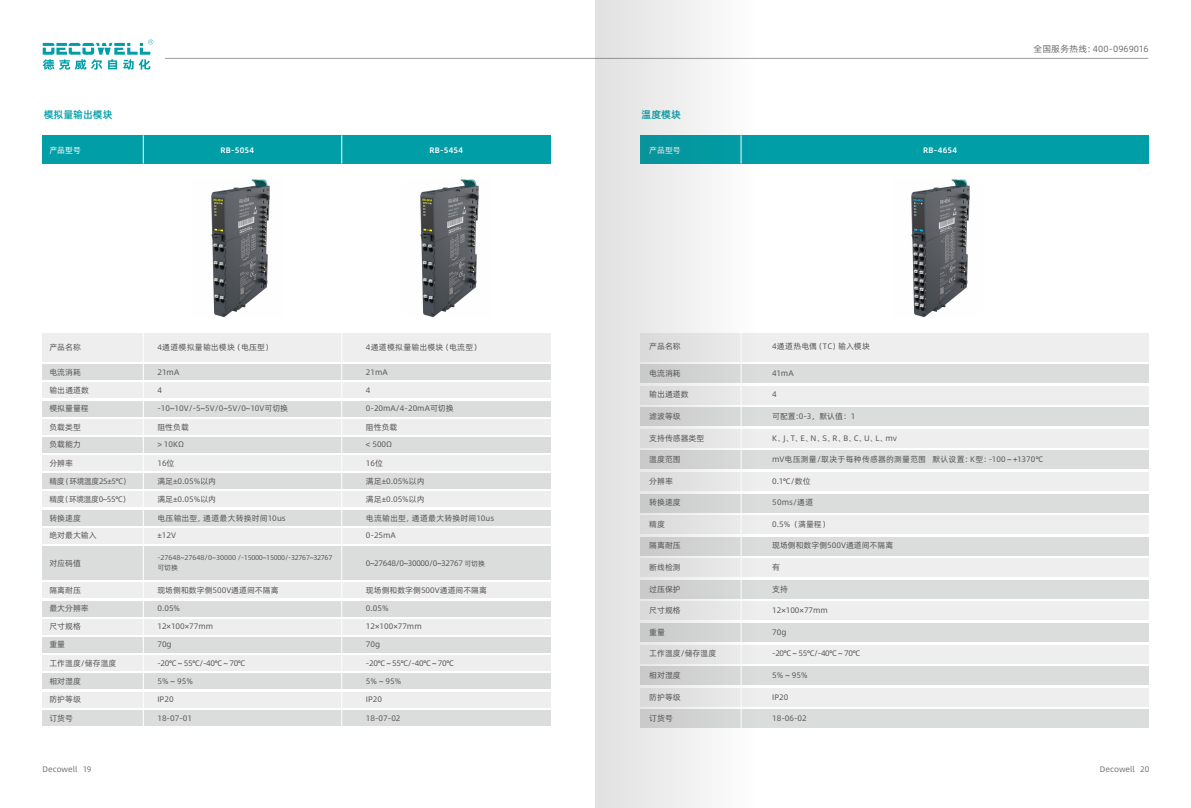
<style>
.page{position:relative;width:1191px;height:808px;background:#fff}
.page>*{position:absolute;margin:0;border:0;box-sizing:border-box;transform-origin:0 0}
.t1{font:10px "Alibaba Pu Hui Ti M";color:#009ea7}
.t2{font:9px "Alibaba Pu Hui Ti R";letter-spacing:.005em;color:#717071}
.t3{font:8px/17.5px "Alibaba Pu Hui Ti R";color:#595757}
.t4{font:8px "Alibaba Pu Hui Ti R";letter-spacing:.025em;color:#595757}
.t5{font:8px "Alibaba Pu Hui Ti R";letter-spacing:-.04em;color:#595757}
.t6{font:8px "Alibaba Pu Hui Ti R";letter-spacing:.02em;color:#595757}
.t7{font:8px "Alibaba Pu Hui Ti M";letter-spacing:.035em;color:#fff}
.t8{font:8px "Alibaba Pu Hui Ti R";letter-spacing:-.005em;color:#717071}
.t9{font:8px "Alibaba Pu Hui Ti R";letter-spacing:.03em;color:#595757}
.t10{font:8px "Alibaba Pu Hui Ti R";color:#fff}
.t11{font:7px/10px "Alibaba Pu Hui Ti R";letter-spacing:-.04em;color:#595757}
.s1{font-size:7px}
</style>
<div class="page">
<svg style="left:43px;top:39px;width:110px;height:31px"></svg>
<hr style="left:165px;top:58px;width:983px;height:1px;background:#9e9e9f">
<div style="left:42px;top:135px;width:509px;height:29px;background:#009ea7"></div>
<svg style="left:143px;top:135px;width:1px;height:29px"></svg>
<svg style="left:341px;top:135px;width:1px;height:29px"></svg>
<div style="left:42px;top:364px;width:509px;height:16px;background:#dbdcdc"></div>
<div style="left:42px;top:401px;width:509px;height:15px;background:#dbdcdc"></div>
<div style="left:42px;top:383px;width:509px;height:15px;background:#eeeeef"></div>
<div style="left:42px;top:419px;width:509px;height:15px;background:#eeeeef"></div>
<div style="left:42px;top:437px;width:509px;height:16px;background:#dbdcdc"></div>
<div style="left:42px;top:455px;width:509px;height:16px;background:#eeeeef"></div>
<div style="left:42px;top:473px;width:509px;height:16px;background:#dbdcdc"></div>
<div style="left:42px;top:492px;width:509px;height:15px;background:#eeeeef"></div>
<div style="left:42px;top:510px;width:509px;height:15px;background:#dbdcdc"></div>
<div style="left:42px;top:528px;width:509px;height:16px;background:#eeeeef"></div>
<div style="left:42px;top:546px;width:509px;height:34px;background:#dbdcdc"></div>
<div style="left:42px;top:583px;width:509px;height:15px;background:#eeeeef"></div>
<div style="left:42px;top:601px;width:509px;height:15px;background:#dbdcdc"></div>
<div style="left:42px;top:619px;width:509px;height:15px;background:#eeeeef"></div>
<div style="left:42px;top:637px;width:509px;height:16px;background:#dbdcdc"></div>
<div style="left:42px;top:655px;width:509px;height:16px;background:#eeeeef"></div>
<div style="left:42px;top:673px;width:509px;height:16px;background:#dbdcdc"></div>
<div style="left:42px;top:710px;width:509px;height:15px;background:#dbdcdc"></div>
<div style="left:42px;top:692px;width:509px;height:15px;background:#eeeeef"></div>
<img style="left:211px;top:179px;width:59px;height:138px">
<img style="left:420px;top:179px;width:59px;height:138px">
<div style="left:42px;top:333px;width:509px;height:28px;background:#eeeeef"></div>
<hr style="left:143px;top:330px;width:1px;height:398px;background:#fff">
<hr style="left:341px;top:330px;width:1px;height:398px;background:#fff">
<div style="left:640px;top:135px;width:508px;height:29px;background:#009ea7"></div>
<img style="left:911px;top:179px;width:59px;height:138px">
<div style="left:640px;top:364px;width:508px;height:19px;background:#dbdcdc"></div>
<div style="left:640px;top:408px;width:508px;height:18px;background:#dbdcdc"></div>
<div style="left:640px;top:386px;width:508px;height:18px;background:#eeeeef"></div>
<div style="left:640px;top:429px;width:508px;height:18px;background:#eeeeef"></div>
<div style="left:640px;top:451px;width:508px;height:18px;background:#dbdcdc"></div>
<div style="left:640px;top:472px;width:508px;height:19px;background:#eeeeef"></div>
<div style="left:640px;top:494px;width:508px;height:18px;background:#dbdcdc"></div>
<div style="left:640px;top:515px;width:508px;height:19px;background:#eeeeef"></div>
<div style="left:640px;top:537px;width:508px;height:18px;background:#dbdcdc"></div>
<div style="left:640px;top:559px;width:508px;height:18px;background:#eeeeef"></div>
<div style="left:640px;top:580px;width:508px;height:18px;background:#dbdcdc"></div>
<div style="left:640px;top:602px;width:508px;height:18px;background:#eeeeef"></div>
<div style="left:640px;top:623px;width:508px;height:19px;background:#dbdcdc"></div>
<div style="left:640px;top:645px;width:508px;height:18px;background:#eeeeef"></div>
<div style="left:640px;top:666px;width:508px;height:19px;background:#dbdcdc"></div>
<div style="left:640px;top:710px;width:508px;height:18px;background:#dbdcdc"></div>
<div style="left:640px;top:688px;width:508px;height:18px;background:#eeeeef"></div>
<div style="left:640px;top:333px;width:508px;height:28px;background:#eeeeef"></div>
<svg style="left:595px;top:0;width:162px;height:808px"></svg>
<p class="t1" style="left:44px;top:107px;width:70px">模拟量输出模块</p>
<p class="t10" style="left:49px;top:144px;width:33px">产品型号</p>
<p class="t7" style="left:220px;top:144px;width:35px">RB-5054</p>
<p class="t7" style="left:429px;top:144px;width:35px">RB-5454</p>
<p class="t3" style="left:49px;top:338px;width:33px">产品名称</p>
<p class="t3" style="left:49px;top:363px;width:33px">电流消耗</p>
<p class="t3" style="left:49px;top:381px;width:41px">输出通道数</p>
<p class="t3" style="left:49px;top:399px;width:41px">模拟量量程</p>
<p class="t3" style="left:49px;top:418px;width:33px">负载类型负载能力</p>
<p class="t3" style="left:49px;top:454px;width:25px">分辨率</p>
<p class="t5" style="left:49px;top:476px;width:82px">精度（环境温度25±5℃）</p>
<p class="t5" style="left:49px;top:493px;width:82px">精度（环境温度0~55℃）</p>
<p class="t4" style="left:157px;top:341px;width:117px">4通道模拟量输出模块（电压型）</p>
<p class="t3" style="left:157px;top:363px;width:23px">21mA</p>
<p class="t3" style="left:157px;top:381px;width:6px">4</p>
<p class="t3" style="left:157px;top:399px;width:132px">-10~10V/-5~5V/0~5V/0~10V可切换</p>
<p class="t3" style="left:157px;top:418px;width:33px">阻性负载&gt; 10KΩ</p>
<p class="t3" style="left:157px;top:454px;width:19px">16位</p>
<p class="t9" style="left:366px;top:341px;width:116px">4通道模拟量输出模块（电流型）</p>
<p class="t3" style="left:366px;top:363px;width:23px">21mA</p>
<p class="t3" style="left:366px;top:381px;width:6px">4</p>
<p class="t3" style="left:366px;top:399px;width:89px">0-20mA/4-20mA可切换</p>
<p class="t3" style="left:366px;top:418px;width:33px">阻性负载&lt; 500Ω</p>
<p class="t3" style="left:366px;top:454px;width:19px">16位</p>
<p class="t3" style="left:157px;top:472px;width:60px">满足±0.05%以内</p>
<p class="t3" style="left:366px;top:472px;width:60px">满足±0.05%以内</p>
<p class="t3" style="left:157px;top:490px;width:60px">满足±0.05%以内</p>
<p class="t3" style="left:366px;top:490px;width:60px">满足±0.05%以内</p>
<p class="t3" style="left:49px;top:509px;width:33px">转换速度</p>
<p class="t6" style="left:157px;top:512px;width:130px">电压输出型，通道最大转换时间10us</p>
<p class="t6" style="left:366px;top:512px;width:130px">电流输出型，通道最大转换时间10us</p>
<p class="t3" style="left:49px;top:526px;width:49px">绝对最大输入</p>
<p class="t3" style="left:157px;top:526px;width:20px">±12V</p>
<p class="t3" style="left:366px;top:526px;width:32px">0-25mA</p>
<p class="t11" style="left:157px;top:552px;width:176px">-27648~27648/0~30000 /-15000~15000/-32767~32767可切换</p>
<p class="t3" style="left:49px;top:553px;width:33px">对应码值</p>
<p class="t5" style="left:366px;top:557px;width:121px">0~27648/0~30000/0~32767 <span class="s1">可切换</span></p>
<p class="t3" style="left:49px;top:581px;width:33px">隔离耐压</p>
<p class="t3" style="left:49px;top:599px;width:41px">最大分辨率</p>
<p class="t3" style="left:49px;top:617px;width:33px">尺寸规格</p>
<p class="t3" style="left:157px;top:581px;width:123px">现场侧和数字侧500V通道间不隔离</p>
<p class="t3" style="left:157px;top:599px;width:24px">0.05%</p>
<p class="t3" style="left:157px;top:617px;width:57px">12×100×77mm</p>
<p class="t3" style="left:366px;top:581px;width:123px">现场侧和数字侧500V通道间不隔离</p>
<p class="t3" style="left:366px;top:599px;width:24px">0.05%</p>
<p class="t3" style="left:366px;top:617px;width:57px">12×100×77mm</p>
<p class="t3" style="left:49px;top:635px;width:17px">重量</p>
<p class="t3" style="left:157px;top:635px;width:16px">70g</p>
<p class="t3" style="left:366px;top:635px;width:16px">70g</p>
<p class="t3" style="left:49px;top:654px;width:68px">工作温度/储存温度</p>
<p class="t3" style="left:157px;top:654px;width:89px">-20℃～55℃/-40℃～70℃</p>
<p class="t3" style="left:366px;top:654px;width:89px">-20℃～55℃/-40℃～70℃</p>
<p class="t3" style="left:49px;top:672px;width:33px">相对湿度</p>
<p class="t3" style="left:49px;top:690px;width:33px">防护等级</p>
<p class="t3" style="left:49px;top:709px;width:25px">订货号</p>
<p class="t3" style="left:157px;top:672px;width:37px">5% ~ 95%</p>
<p class="t3" style="left:157px;top:690px;width:18px">IP20</p>
<p class="t3" style="left:366px;top:672px;width:37px">5% ~ 95%</p>
<p class="t3" style="left:366px;top:690px;width:18px">IP20</p>
<p class="t3" style="left:157px;top:709px;width:36px">18-07-01</p>
<p class="t3" style="left:366px;top:709px;width:36px">18-07-02</p>
<p class="t1" style="left:641px;top:107px;width:41px">温度模块</p>
<p class="t10" style="left:649px;top:144px;width:33px">产品型号</p>
<p class="t7" style="left:923px;top:144px;width:35px">RB-4654</p>
<p class="t2" style="left:1033px;top:42px;width:117px">全国服务热线：400-0969016</p>
<p class="t3" style="left:649px;top:337px;width:33px">产品名称</p>
<p class="t3" style="left:772px;top:337px;width:99px">4通道热电偶（TC）输入模块</p>
<p class="t3" style="left:772px;top:364px;width:23px">41mA</p>
<p class="t3" style="left:772px;top:385px;width:6px">4</p>
<p class="t3" style="left:772px;top:407px;width:85px">可配置:0-3，默认值：1</p>
<p class="t3" style="left:649px;top:364px;width:33px">电流消耗</p>
<p class="t3" style="left:649px;top:385px;width:41px">输出通道数</p>
<p class="t3" style="left:649px;top:407px;width:33px">滤波等级</p>
<p class="t3" style="left:649px;top:428px;width:57px">支持传感器类型</p>
<p class="t3" style="left:649px;top:450px;width:33px">温度范围</p>
<p class="t3" style="left:649px;top:472px;width:25px">分辨率</p>
<p class="t3" style="left:649px;top:515px;width:17px">精度</p>
<p class="t3" style="left:772px;top:428px;width:126px">K、J、T、E、N、S、R、B、C、U、L、mv</p>
<p class="t4" style="left:772px;top:453px;width:272px">mV电压测量/取决于每种传感器的测量范围 默认设置：K型：-100～+1370℃</p>
<p class="t3" style="left:772px;top:472px;width:40px">0.1℃/数位</p>
<p class="t3" style="left:649px;top:493px;width:33px">转换速度</p>
<p class="t3" style="left:772px;top:493px;width:43px">50ms/通道</p>
<p class="t3" style="left:772px;top:515px;width:59px">0.5%（满量程）</p>
<p class="t3" style="left:649px;top:536px;width:33px">隔离耐压</p>
<p class="t3" style="left:772px;top:536px;width:123px">现场侧和数字侧500V通道间不隔离</p>
<p class="t3" style="left:649px;top:558px;width:33px">断线检测</p>
<p class="t3" style="left:772px;top:558px;width:9px">有</p>
<p class="t3" style="left:649px;top:580px;width:33px">过压保护</p>
<p class="t3" style="left:772px;top:580px;width:17px">支持</p>
<p class="t3" style="left:649px;top:601px;width:33px">尺寸规格</p>
<p class="t3" style="left:772px;top:601px;width:57px">12×100×77mm</p>
<p class="t3" style="left:649px;top:623px;width:17px">重量</p>
<p class="t3" style="left:772px;top:623px;width:16px">70g</p>
<p class="t3" style="left:649px;top:644px;width:68px">工作温度/储存温度</p>
<p class="t3" style="left:772px;top:644px;width:89px">-20℃～55℃/-40℃～70℃</p>
<p class="t3" style="left:649px;top:666px;width:33px">相对湿度</p>
<p class="t3" style="left:649px;top:687px;width:33px">防护等级</p>
<p class="t3" style="left:649px;top:709px;width:25px">订货号</p>
<p class="t3" style="left:772px;top:666px;width:37px">5% ~ 95%</p>
<p class="t3" style="left:772px;top:687px;width:18px">IP20</p>
<p class="t3" style="left:772px;top:709px;width:36px">18-06-02</p>
<p class="t8" style="left:43px;top:763px;width:51px">Decowell 19</p>
<p class="t8" style="left:1100px;top:763px;width:51px">Decowell 20</p>
</div>
